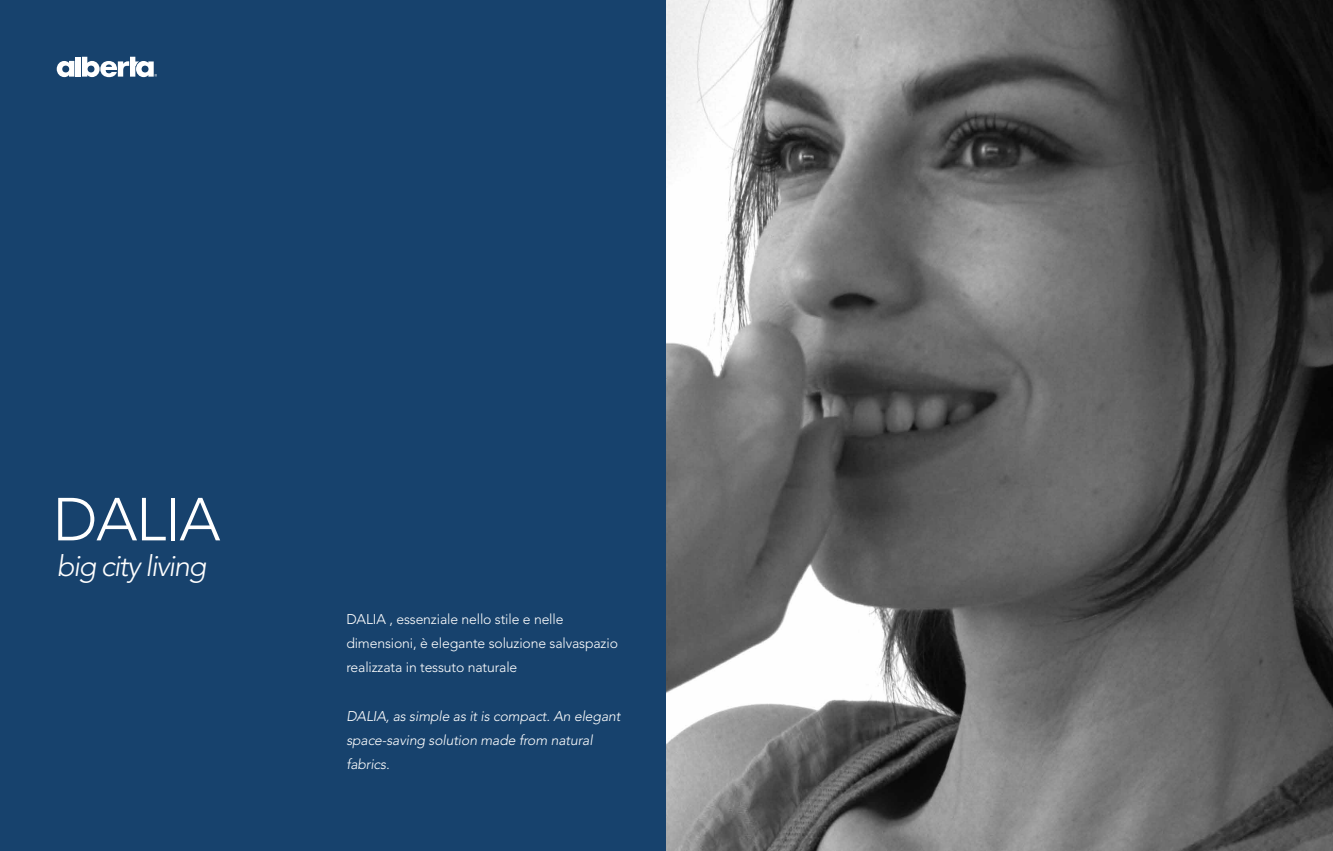
<style>
.page{position:relative;width:1333px;height:851px;background:#fff}
.page>*{position:absolute;margin:0;border:0;box-sizing:border-box;transform-origin:0 0}
.t1{font:300 60px "Avenir LT Std";letter-spacing:-.02em;color:#fff}
.t2{font:italic 300 29px "Avenir LT Std";letter-spacing:-.05em;color:#fff}
.t3{font:300 14px/24px "Avenir LT Std";letter-spacing:-.01em;color:#fff}
.t4{font:italic 300 14px/24px "Avenir LT Std";letter-spacing:-.01em;color:#fff}
</style>
<div class="page">
<div style="left:0;top:0;width:666px;height:850px;background:#17426d"></div>
<svg style="left:57px;top:61px;width:17px;height:16px"></svg>
<div style="left:75px;top:57px;width:6px;height:20px;background:#fff"></div>
<svg style="left:82px;top:57px;width:75px;height:20px"></svg>
<img style="left:666px;top:0;width:666px;height:850px">
<h1 class="t1" style="left:53px;top:484px;width:169px">DALIA</h1>
<h2 class="t2" style="left:57px;top:549px;width:151px">big city living</h2>
<p class="t3" style="left:346px;top:607px;width:273px">DALIA , essenziale nello stile e nelle dimensioni, è elegante soluzione salvaspazio realizzata in tessuto naturale</p>
<p class="t4" style="left:346px;top:703px;width:275px">DALIA, as simple as it is compact. An elegant space-saving solution made from natural fabrics.</p>
</div>
